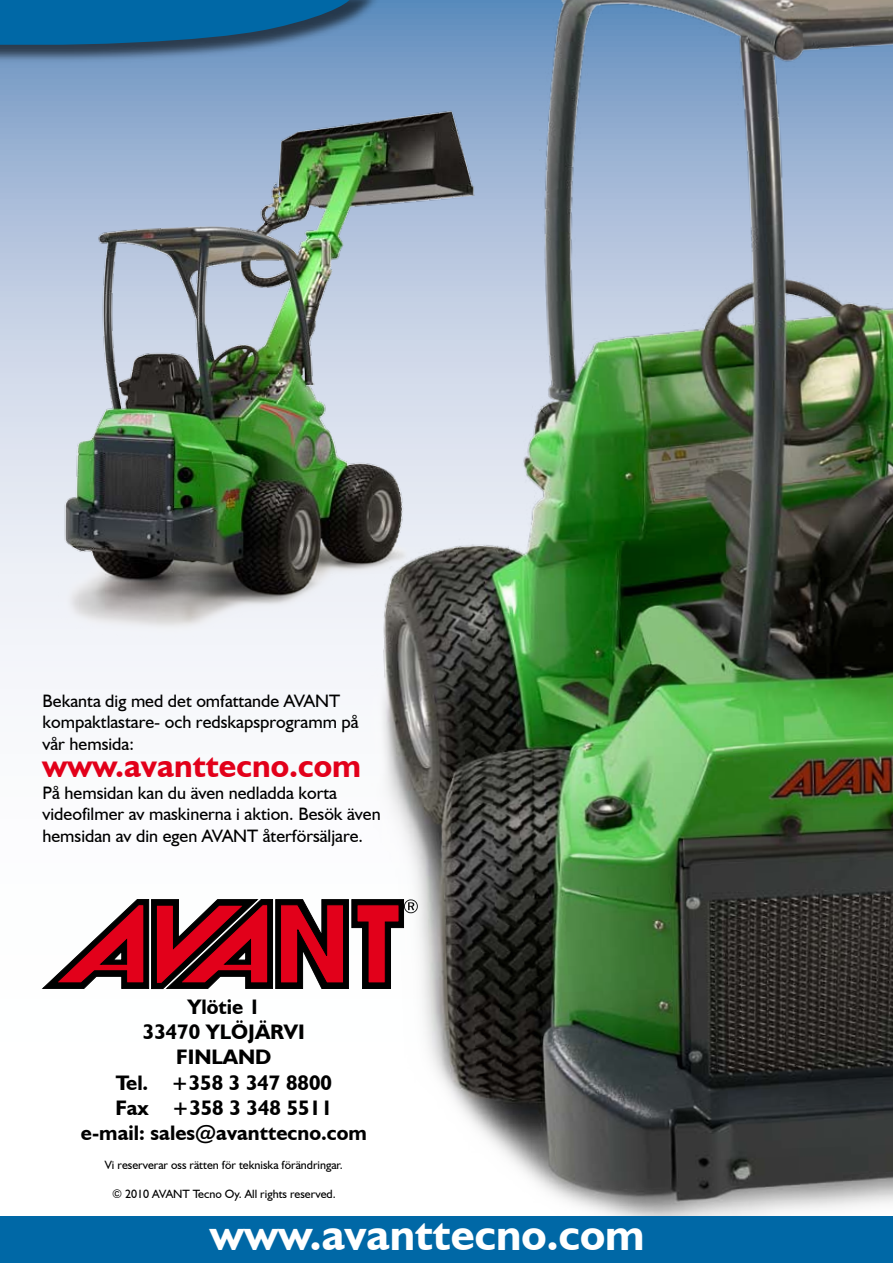
<style>
.page{position:relative;width:893px;height:1263px;background:#fff}
.page>*{position:absolute;margin:0;border:0;box-sizing:border-box;transform-origin:0 0}
.t1{font:700 45px "Humanist 521 BT";color:#fff}
.t2{font:700 33px "Humanist 521 BT";color:#e2001a}
.t3{font:700 21px/25.2px "Humanist 521 BT";color:#000;text-align:center}
.t4{font:18px/21.6px "Humanist 521 BT";color:#000}
.t5{font:12px "Humanist 521 BT";color:#000}
</style>
<div class="page">
<svg style="left:0;top:195px;width:163px;height:795px"></svg>
<img style="left:381px;top:0;width:512px;height:1216px">
<img style="left:54px;top:65px;width:424px;height:615px">
<div style="left:0;top:0;width:382px;height:195px;background:#000;opacity:.6"></div>
<svg style="left:0;top:0;width:364px;height:178px"></svg>
<div style="left:0;top:1216px;width:893px;height:47px;background:#0068a6"></div>
<svg style="left:42px;top:899px;width:376px;height:90px"></svg>
<p class="t4" style="left:43px;top:689px;width:318px">Bekanta dig med det omfattande AVANT kompaktlastare- och redskapsprogramm på vår hemsida:</p>
<h2 class="t2" style="left:43px;top:745px;width:320px">www.avanttecno.com</h2>
<p class="t4" style="left:43px;top:781px;width:340px">På hemsidan kan du även nedladda korta videofilmer av maskinerna i aktion. Besök även hemsidan av din egen AVANT återförsäljare.</p>
<p class="t3" style="left:81px;top:994px;width:287px">Ylötie 1<br>33470 YLÖJÄRVI<br>FINLAND<br>Tel. +358 3 347 8800<br>Fax +358 3 348 5511 e-mail: sales@avanttecno.com</p>
<p class="t5" style="left:105px;top:1157px;width:240px">Vi reserverar oss rätten för tekniska förändringar.</p>
<p class="t5" style="left:112px;top:1186px;width:225px">© 2010 AVANT Tecno Oy. All rights reserved.</p>
<h1 class="t1" style="left:210px;top:1207px;width:436px">www.avanttecno.com</h1>
</div>
